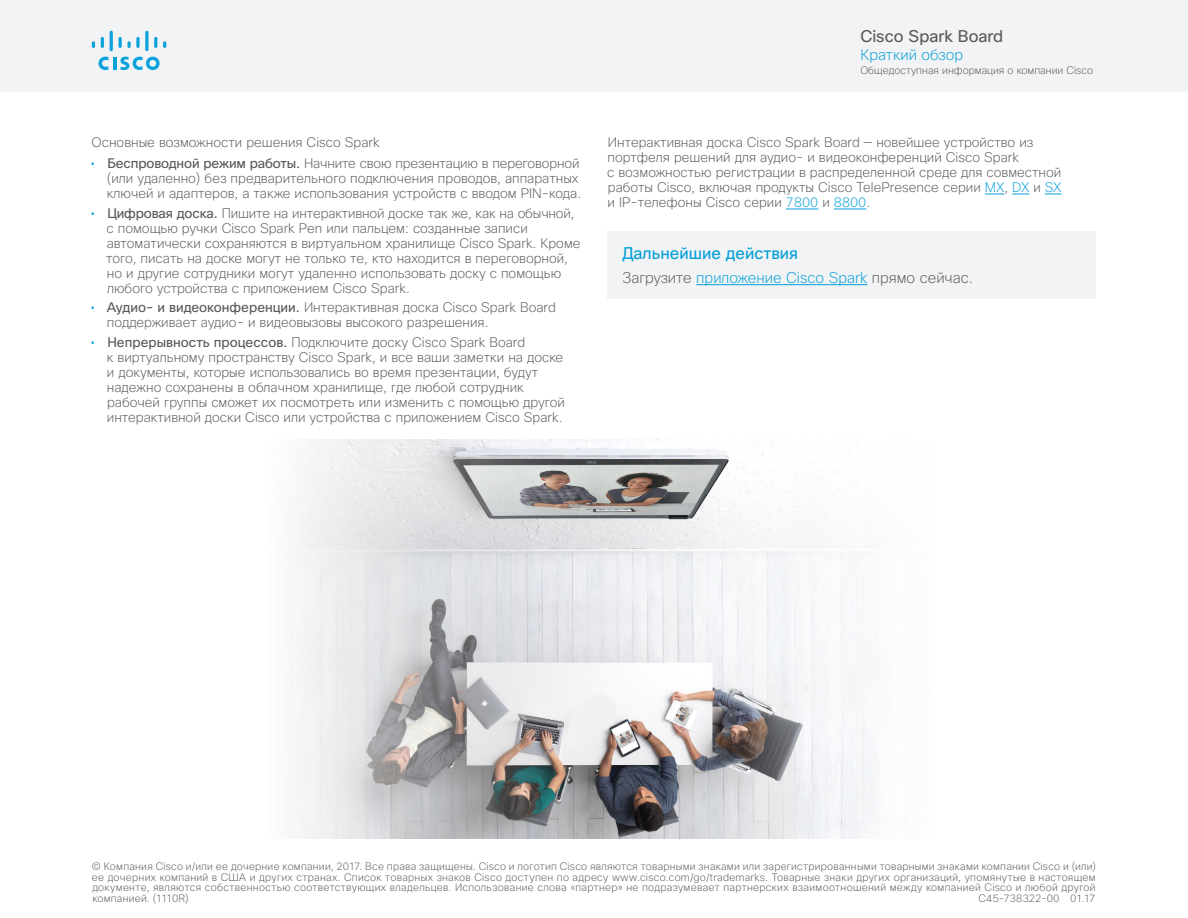
<style>
.page{position:relative;width:1188px;height:918px;background:#fff}
.page>*{position:absolute;margin:0;border:0;box-sizing:border-box;transform-origin:0 0}
.t1{font:16.5px "Cisco Sans";color:#049fd9}
.t2{font:16.5px "Cisco Sans";color:#58595b}
.t3{font:200 15px "Cisco Sans";color:#58595b}
.t4{font:200 15px "Cisco Sans";color:#049fd9}
.Body{font:200 13.5px/15px "Cisco Sans";color:#58595b}
.Confidentiality{font:200 10.5px/10.5px "Cisco Sans";letter-spacing:.005em;color:#58595b;text-align:justify}
.s1{font-weight:400;color:#049fd9}
.s2{font-weight:400}
.s3{color:#049fd9}
</style>
<div class="page">
<div style="left:0;top:0;width:1188px;height:92px;background:#f1f3f4"></div>
<svg style="left:99px;top:57px;width:61px;height:13px"></svg>
<svg style="left:92px;top:41px;width:3px;height:7px"></svg>
<svg style="left:101px;top:37px;width:3px;height:11px"></svg>
<hr style="left:110px;top:31px;width:3px;height:20px;background:#0ca2db;border-radius:2px">
<svg style="left:119px;top:37px;width:12px;height:11px"></svg>
<svg style="left:136px;top:37px;width:4px;height:11px"></svg>
<svg style="left:145px;top:31px;width:4px;height:20px"></svg>
<svg style="left:154px;top:37px;width:3px;height:11px"></svg>
<svg style="left:163px;top:41px;width:3px;height:7px"></svg>
<svg style="left:985px;top:194px;width:20px;height:1px"></svg>
<svg style="left:1012px;top:194px;width:17px;height:1px"></svg>
<svg style="left:1045px;top:194px;width:17px;height:1px"></svg>
<hr style="left:786px;top:209px;width:32px;height:1px;background:#049fd9">
<hr style="left:834px;top:209px;width:32px;height:1px;background:#049fd9">
<div style="left:608px;top:231px;width:488px;height:67px;background:#f1f3f4"></div>
<hr style="left:696px;top:284px;width:171px;height:1px;background:#049fd9">
<img style="left:291px;top:439px;width:615px;height:400px">
<p class="Body" style="left:92px;top:135px;width:290px">Основные возможности решения Cisco Spark</p>
<p class="Body" style="left:107px;top:156px;width:476px;text-indent:-16px"><span class="s1">•</span> <span class="s2">Беспроводной режим работы.</span> Начните свою презентацию в переговорной (или удаленно) без предварительного подключения проводов, аппаратных ключей и адаптеров, а также использования устройств с вводом PIN-кода.</p>
<p class="Body" style="left:106px;top:206px;width:476px;text-indent:-16px"><span class="s1">•</span> <span class="s2">Цифровая доска.</span> Пишите на интерактивной доске так же, как на обычной, с помощью ручки Cisco Spark Pen или пальцем: созданные записи автоматически сохраняются в виртуальном хранилище Cisco Spark. Кроме того, писать на доске могут не только те, кто находится в переговорной, но и другие сотрудники могут удаленно использовать доску с помощью любого устройства с приложением Cisco Spark.</p>
<p class="Body" style="left:107px;top:300px;width:450px;text-indent:-16px"><span class="s1">•</span> <span class="s2">Аудио- и видеоконференции.</span> Интерактивная доска Cisco Spark Board поддерживает аудио- и видеовызовы высокого разрешения.</p>
<p class="Body" style="left:107px;top:335px;width:460px;text-indent:-16px"><span class="s1">•</span> <span class="s2">Непрерывность процессов.</span> Подключите доску Cisco Spark Board<br>к виртуальному пространству Cisco Spark, и все ваши заметки на доске и документы, которые использовались во время презентации, будут надежно сохранены в облачном хранилище, где любой сотрудник рабочей группы сможет их посмотреть или изменить с помощью другой интерактивной доски Cisco или устройства с приложением Cisco Spark.</p>
<p class="t2" style="left:860px;top:26px;width:144px">Cisco Spark Board</p>
<p class="t4" style="left:860px;top:45px;width:104px">Краткий обзор</p>
<p class="Confidentiality" style="left:860px;top:65px;width:234px">Общедоступная информация о компании Cisco</p>
<p class="Body" style="left:607px;top:135px;width:456px">Интерактивная доска Cisco Spark Board — новейшее устройство из портфеля решений для аудио- и видеоконференций Cisco Spark<br>с возможностью регистрации в распределенной среде для совместной работы Cisco, включая продукты Cisco TelePresence серии <span class="s3">MX</span>, <span class="s3">DX</span> и <span class="s3">SX </span>и IP-телефоны Cisco серии <span class="s3">7800</span> и <span class="s3">8800</span>.</p>
<p class="t1" style="left:622px;top:243px;width:177px">Дальнейшие действия</p>
<p class="t3" style="left:622px;top:268px;width:352px">Загрузите <span class="s3">приложение Cisco Spark</span> прямо сейчас.</p>
<p class="Confidentiality" style="left:92px;top:861px;width:1006px">© Компания Cisco и/или ее дочерние компании, 2017. Все права защищены. Cisco и логотип Cisco являются товарными знаками или зарегистрированными товарными знаками компании Cisco и (или) ее дочерних компаний в США и других странах. Список товарных знаков Cisco доступен по адресу www.cisco.com/go/trademarks. Товарные знаки других организаций, упомянутые в настоящем документе, являются собственностью соответствующих владельцев. Использование слова «партнер» не подразумевает партнерских взаимоотношений между компанией Cisco и любой другой компанией. (1110R)</p>
<p class="Confidentiality" style="left:978px;top:893px;width:119px">C45-738322-00 01.17</p>
</div>
